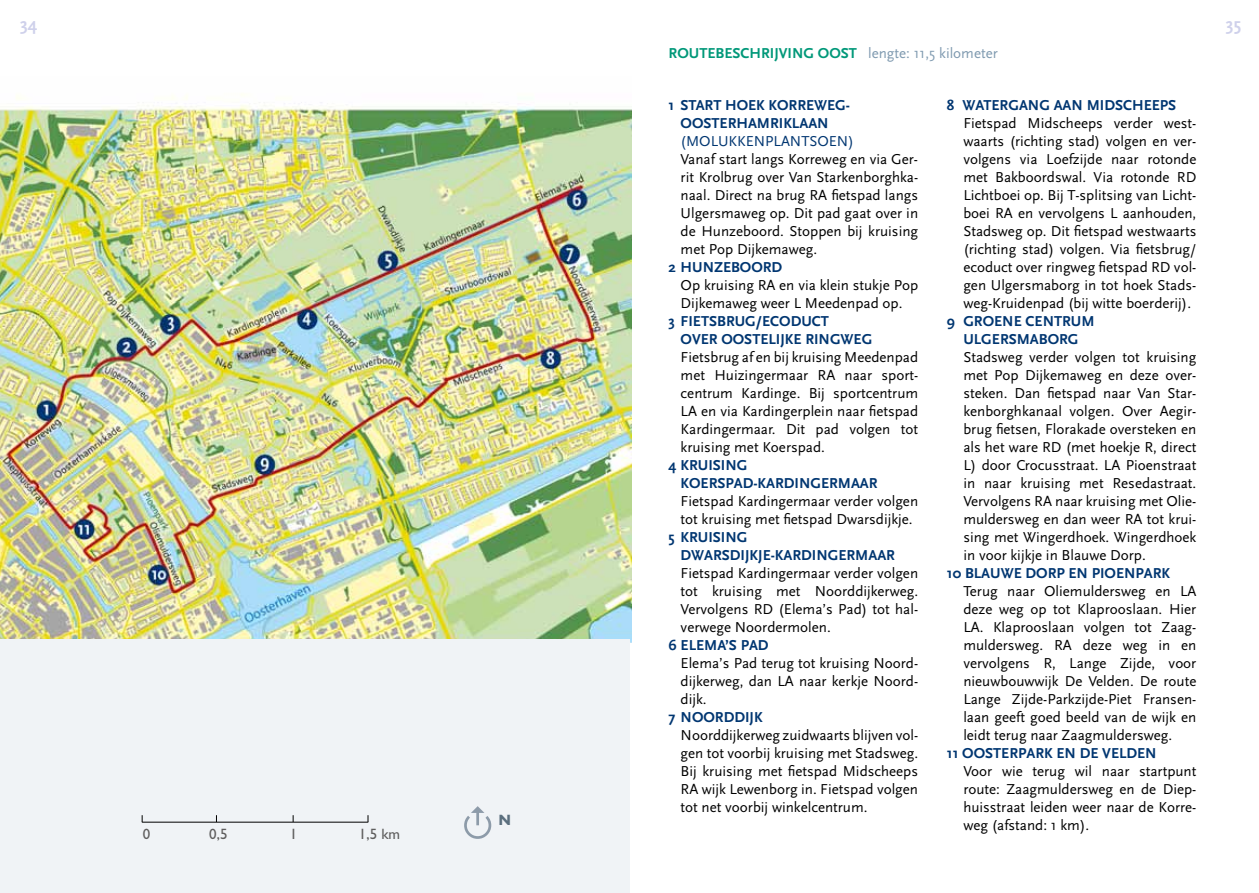
<style>
.page{position:relative;width:1259px;height:893px;background:#fff}
.page>*{position:absolute;margin:0;border:0;box-sizing:border-box;transform-origin:0 0}
.t1{font:700 18px "Scala Sans";color:#cfd1eb}
.t2{font:15px/18px "Scala Sans";color:#000;text-align:justify}
.t3{font:700 15px/18px "Scala Sans";color:#003671}
.t4{font:700 15px "Scala Sans";letter-spacing:.02em;color:#003671}
.t5{font:700 15px "Scala Sans";color:#009879}
.t6{font:700 15px/18px "Scala Sans";letter-spacing:.03em;color:#003671;text-align:right}
.t7{font:700 15px/18px "Scala Sans";letter-spacing:.06em;color:#003671}
.t8{font:700 15px "Scala Sans";letter-spacing:.055em;color:#003671}
.t9{font:15px "Scala Sans";color:#003671}
.t10{font:15px "M Gill Sans";color:#5f5e5e}
.t11{font:700 15px "M Gill Sans";color:#5b6f7e}
.s1{font-weight:400;color:#7f9ab0}
</style>
<div class="page">
<img style="left:0;top:94px;width:631px;height:549px">
<div style="left:0;top:640px;width:629px;height:253px;background:#f0f3f6"></div>
<hr style="left:142px;top:822px;width:226px;height:1px;background:#000">
<p class="t1" style="left:20px;top:15px;width:19px">34</p>
<p class="t1" style="left:1226px;top:15px;width:17px">35</p>
<p class="t10" style="left:143px;top:826px;width:9px">0</p>
<p class="t10" style="left:209px;top:826px;width:20px">0,5</p>
<p class="t10" style="left:290px;top:826px;width:9px">1</p>
<p class="t10" style="left:359px;top:826px;width:43px">1,5 km</p>
<p class="t11" style="left:498px;top:812px;width:12px">N</p>
<p class="t5" style="left:668px;top:45px;width:331px">ROUTEBESCH RIJVING OOST <span class="s1">lengte: 11,5 kilometer</span></p>
<p class="t4" style="left:947px;top:97px;width:231px">8 WATERGANG AAN MIDSCH EEPS</p>
<p class="t2" style="left:963px;top:115px;width:234px">Fietspad Midscheeps verder west&shy;waarts (richting stad) volgen en ver&shy;volgens via Loefzijde naar rotonde met Bakboordswal. Via rotonde RD Lichtboei op. Bij T-splitsing van Licht&shy;boei RA en vervolgens L aanhouden, Stadsweg op. Dit fietspad westwaarts (richting stad) volgen. Via fietsbrug/ ecoduct over ringweg fietspad RD vol&shy;gen U lgersmaborg in tot hoek Stads&shy;weg-Kruidenpad (bij witte boerderij).</p>
<p class="t3" style="left:947px;top:313px;width:146px">9 GROEN E CENTRUM<br>ULG</p>
<p class="t7" style="left:680px;top:97px;width:171px;text-indent:-12px">1 START HOEK KORREWEG-<br>OOSTERHAMRIK-LAAN</p>
<p class="t9" style="left:680px;top:133px;width:58px">(Molukkenplantsoen</p>
<p class="t9" style="left:848px;top:133px;width:7px">)</p>
<p class="t2" style="left:680px;top:151px;width:239px">Vanaf start langs Korreweg en via Ger&shy;rit Krolbrug over Van Starkenborghka&shy;naal. Direct na brug RA fietspad langs U lgersmaweg op. Dit pad gaat over in de Hunzeboord. Stoppen bij kruising met Pop Dijkemaweg.</p>
<p class="t3" style="left:668px;top:259px;width:115px">2 HUNZEBOORD</p>
<p class="t2" style="left:680px;top:277px;width:239px">Op kruising RA en via klein stukje Pop<br>Dijkemaweg weer L Meedenpad op.</p>
<p class="t6" style="left:668px;top:313px;width:163px">3 FIETSBRUG/ECODUCT<br>OVER OOSTELIJKE RINGW</p>
<p class="t3" style="left:992px;top:331px;width:85px">ERSMABORG</p>
<p class="t2" style="left:963px;top:349px;width:234px">Stadsweg verder volgen tot kruising met Pop Dijkemaweg en deze over&shy;steken. Dan fietspad naar Van Star&shy;kenborghkanaal volgen. Over Aegir&shy;brug fietsen, Florakade oversteken en als het ware RD (met hoekje R, direct L) door Crocusstraat. LA Pioenstraat in naar kruising met Resedastraat.<br>Vervolgens RA naar kruising met Olie&shy;muldersweg en dan weer RA tot krui&shy;sing met Wingerdhoek. Wingerdhoek in voor kijkje in Blauwe Dorp.</p>
<p class="t4" style="left:947px;top:565px;width:223px">10 BLAUWE DORP EN PIOEN PARK</p>
<p class="t2" style="left:963px;top:583px;width:234px">Terug naar Oliemuldersweg en LA deze weg op tot Klaprooslaan. Hier LA. Klaprooslaan volgen tot Zaag&shy;muldersweg. RA deze weg in en vervolgens R, Lange Zijde, voor nieuwbouwwijk De Velden. De route Lange Zijde-Parkzijde-Piet Fransen&shy;laan geeft goed beeld van de wijk en leidt terug naar Zaagmuldersweg.</p>
<p class="t3" style="left:947px;top:745px;width:208px">11 OOSTERPARK EN DE VELDEN</p>
<p class="t2" style="left:963px;top:763px;width:234px">Voor wie terug wil naar startpunt route: Zaagmuldersweg en de Diep&shy;huisstraat leiden weer naar de Korre&shy;weg (afstand: 1 km).</p>
<p class="t3" style="left:853px;top:331px;width:17px">EG</p>
<p class="t2" style="left:680px;top:349px;width:239px">Fietsbrug af en bij kruising Meedenpad met Huizingermaar RA naar sport&shy;centrum Kardinge. Bij sportcentrum LA en via Kardingerplein naar fietspad Kardingermaar. Dit pad volgen tot kruising met Koerspad.</p>
<p class="t3" style="left:668px;top:457px;width:210px">4 KRUISING<br>KOERSPAD-KARDING ERMAAR</p>
<p class="t2" style="left:680px;top:493px;width:239px">Fietspad Kardingermaar verder volgen tot kruising met fietspad Dwarsdijkje.</p>
<p class="t3" style="left:668px;top:529px;width:68px">5 KRUISING<br>DW</p>
<p class="t8" style="left:704px;top:547px;width:192px">ARSDIJKJE-KARDING ERMAAR</p>
<p class="t2" style="left:680px;top:565px;width:239px">Fietspad Kardingermaar verder volgen tot kruising met Noorddijkerweg.<br>Vervolgens RD (Elema’s Pad) tot hal&shy;verwege Noordermolen.</p>
<p class="t3" style="left:668px;top:637px;width:101px">6 ELEMA’S PAD</p>
<p class="t2" style="left:680px;top:655px;width:239px;text-align:left">Elema’s Pad terug tot kruising Noord&shy;dijkerweg, dan LA naar kerkje Noord-- dijk.</p>
<p class="t3" style="left:668px;top:709px;width:94px">7 NOORDDIJK</p>
<p class="t2" style="left:680px;top:727px;width:239px">Noorddijkerweg zuidwaarts blijven vol&shy;gen tot voorbij kruising met Stadsweg.<br>Bij kruising met fietspad Midscheeps RA wijk Lewenborg in. Fietspad volgen tot net voorbij winkelcentrum.</p>
</div>
